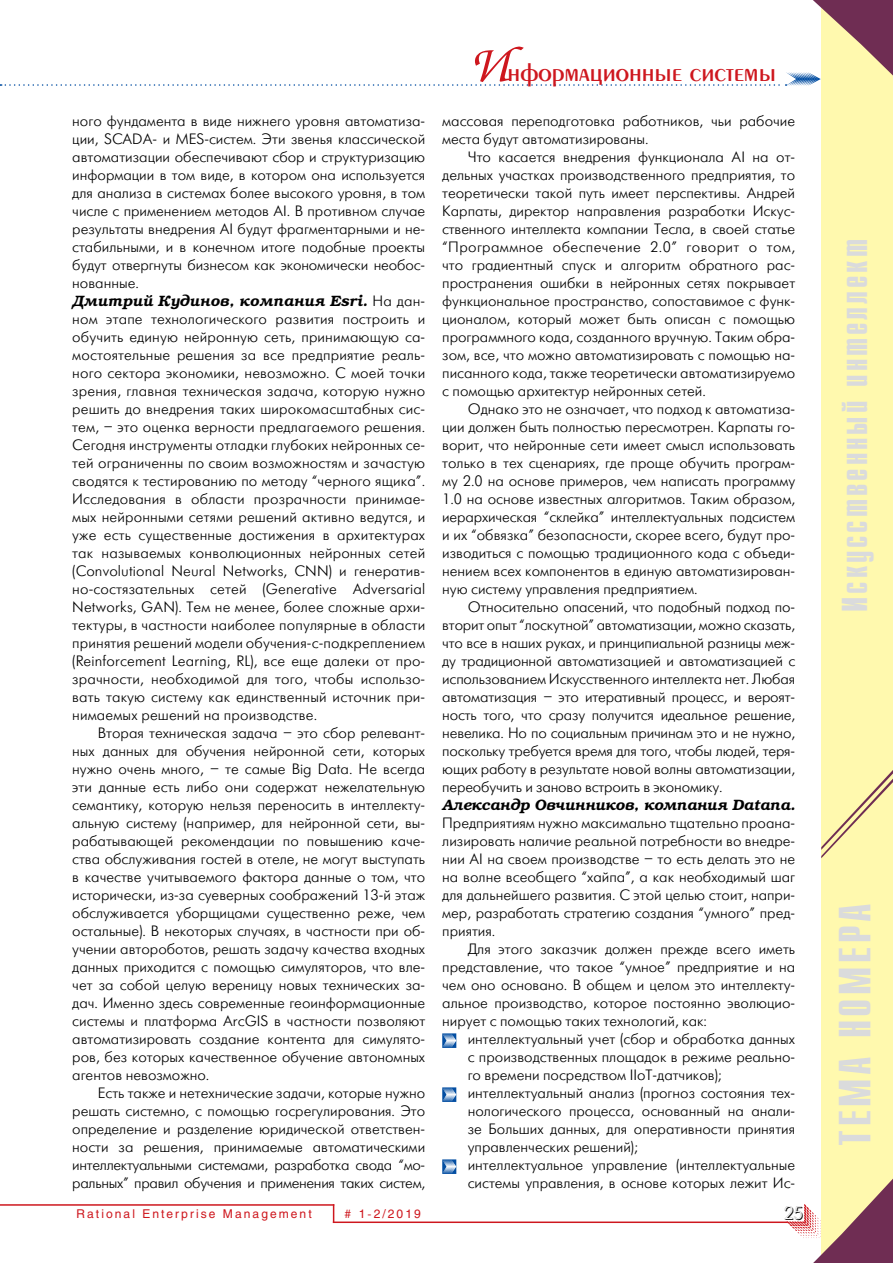
<style>
.page{position:relative;width:893px;height:1263px;background:#fff}
.page>*{position:absolute;margin:0;border:0;box-sizing:border-box;transform-origin:0 0}
.t1{font:700 45px "Compact C";letter-spacing:.08em;color:#dadbdc}
.t2{font:700 36px "Compact C";letter-spacing:.08em;color:#dadbdc}
.t3{font:27px "Penta Demi";color:#ce171e}
.t4{font:18px "Futuris Shadow C";color:#000}
.t5{font:15px/18px "Futuris Light C";color:#000;text-align:justify}
.t6{font:italic 600 15px "Bookman C";letter-spacing:-.01em;color:#000}
.t7{font:italic 600 15px "Bookman C";letter-spacing:.01em;color:#000}
.t8{font:12px "Helios";letter-spacing:.17em;color:#ce171e}
.s1{font-family:"Futuris Light C";font-weight:400;font-style:normal}
.s2{font-family:"Zapf Chancery C";font-size:54px}
</style>
<div class="page">
<hr style="left:0;top:1204px;width:334px;height:2px;background:#ce171e">
<svg style="left:333px;top:1206px;width:1px;height:15px"></svg>
<hr style="left:333px;top:1221px;width:455px;height:2px;background:#ce171e">
<svg style="left:442px;top:1033px;width:14px;height:15px"></svg>
<svg style="left:442px;top:1087px;width:14px;height:15px"></svg>
<svg style="left:442px;top:1159px;width:14px;height:15px"></svg>
<div style="left:821px;top:0;width:72px;height:1263px;background:#fff9ae"></div>
<svg style="left:821px;top:770px;width:72px;height:88px"></svg>
<svg style="left:0;top:0;width:893px;height:86px"></svg>
<svg style="left:787px;top:1178px;width:106px;height:85px"></svg>
<p class="t5" style="left:72px;top:112px;width:354px">ного фундамента в виде нижнего уровня автоматиза&shy;ции, SCADA- и MES-систем. Эти звенья классической автоматизации обеспечивают сбор и структуризацию информации в том виде, в котором она используется для анализа в системах более высокого уровня, в том числе с применением методов AI. В противном случае результаты внедрения AI будут фрагментарными и не&shy;стабильными, и в конечном итоге подобные проекты будут отвергнуты бизнесом как экономически необос&shy;нованные.</p>
<p class="t7" style="left:72px;top:292px;width:354px">Дмитрий Кудинов, компания Esri. <span class="s1">На дан-</span></p>
<p class="t5" style="left:72px;top:310px;width:354px">ном этапе технологического развития построить и обучить единую нейронную сеть, принимающую са&shy;мостоятельные решения за все предприятие реаль&shy;ного сектора экономики, невозможно. С моей точки зрения, главная техническая задача, которую нужно решить до внедрения таких широкомасштабных сис&shy;тем, – это оценка верности предлагаемого решения.<br>Сегодня инструменты отладки глубоких нейронных се&shy;тей ограниченны по своим возможностям и зачастую сводятся к тестированию по методу “черного ящика”.<br>Исследования в области прозрачности принимае&shy;мых нейронными сетями решений активно ведутся, и уже есть существенные достижения в архитектурах так называемых конволюционных нейронных сетей (Convolutional Neural Networks, CNN) и генератив&shy;но-состязательных сетей (Generative Adversarial Networks, GAN). Тем не менее, более сложные архи&shy;тектуры, в частности наиболее популярные в области принятия решений модели обучения-с-подкреплением (Reinforcement Learning, RL), все еще далеки от про&shy;зрачности, необходимой для того, чтобы использо&shy;вать такую систему как единственный источник при&shy;нимаемых решений на производстве.</p>
<p class="t5" style="left:72px;top:724px;width:354px;text-indent:26px">Вторая техническая задача – это сбор релевант&shy;ных данных для обучения нейронной сети, которых нужно очень много, – те самые Big Data. Не всегда эти данные есть либо они содержат нежелательную семантику, которую нельзя переносить в интеллекту&shy;альную систему (например, для нейронной сети, вы&shy;рабатывающей рекомендации по повышению каче&shy;ства обслуживания гостей в отеле, не могут выступать в качестве учитываемого фактора данные о том, что исторически, из-за суеверных соображений 13-й этаж обслуживается уборщицами существенно реже, чем остальные). В некоторых случаях, в частности при об&shy;учении автороботов, решать задачу качества входных данных приходится с помощью симуляторов, что вле&shy;чет за собой целую вереницу новых технических за&shy;дач. Именно здесь современные геоинформационные системы и платформа ArcGIS в частности позволяют автоматизировать создание контента для симулято&shy;ров, без которых качественное обучение автономных агентов невозможно.</p>
<p class="t5" style="left:72px;top:1084px;width:354px;text-indent:26px">Есть также и нетехнические задачи, которые нужно решать системно, с помощью госрегулирования. Это определение и разделение юридической ответствен&shy;ности за решения, принимаемые автоматическими интеллектуальными системами, разработка свода “мо&shy;ральных” правил обучения и применения таких систем,</p>
<p class="t8" style="left:77px;top:1207px;width:237px">Rational Enterprise Management</p>
<p class="t8" style="left:345px;top:1207px;width:78px"># 1-2/2019</p>
<h3 class="t3" style="left:469px;top:59px;width:309px"><span class="s2">И</span>нформационные системы</h3>
<p class="t5" style="left:442px;top:112px;width:354px">массовая переподготовка работников, чьи рабочие места будут автоматизированы.</p>
<p class="t5" style="left:442px;top:148px;width:354px;text-indent:26px">Что касается внедрения функционала AI на от&shy;дельных участках производственного предприятия, то теоретически такой путь имеет перспективы. Андрей Карпаты, директор направления разработки Искус&shy;ственного интеллекта компании Тесла, в своей статье “Программное обеспечение 2.0” говорит о том, что градиентный спуск и алгоритм обратного рас&shy;пространения ошибки в нейронных сетях покрывает функциональное пространство, сопоставимое с функ&shy;ционалом, который может быть описан с помощью программного кода, созданного вручную. Таким обра&shy;зом, все, что можно автоматизировать с помощью на&shy;писанного кода, также теоретически автоматизируемо с помощью архитектур нейронных сетей.</p>
<p class="t5" style="left:442px;top:400px;width:354px;text-indent:26px">Однако это не означает, что подход к автоматиза&shy;ции должен быть полностью пересмотрен. Карпаты го&shy;ворит, что нейронные сети имеет смысл использовать только в тех сценариях, где проще обучить програм&shy;му 2.0 на основе примеров, чем написать программу 1.0 на основе известных алгоритмов. Таким образом, иерархическая “склейка” интеллектуальных подсистем и их “обвязка” безопасности, скорее всего, будут про&shy;изводиться с помощью традиционного кода с объеди&shy;нением всех компонентов в единую автоматизирован&shy;ную систему управления предприятием.</p>
<p class="t5" style="left:442px;top:598px;width:354px;text-indent:26px">Относительно опасений, что подобный подход по&shy;вторит опыт “лоскутной” автоматизации, можно сказать, что все в наших руках, и принципиальной разницы меж&shy;ду традиционной автоматизацией и автоматизацией с использованием Искусственного интеллекта нет. Любая автоматизация – это итеративный процесс, и вероят&shy;ность того, что сразу получится идеальное решение, невелика. Но по социальным причинам это и не нужно, поскольку требуется время для того, чтобы людей, теря&shy;ющих работу в результате новой волны автоматизации, переобучить и заново встроить в экономику.</p>
<p class="t6" style="left:442px;top:796px;width:354px">Александр Овчинников, компания Datana.</p>
<p class="t5" style="left:442px;top:814px;width:354px">Предприятиям нужно максимально тщательно проана&shy;лизировать наличие реальной потребности во внедре&shy;нии AI на своем производстве – то есть делать это не на волне всеобщего “хайпа”, а как необходимый шаг для дальнейшего развития. С этой целью стоит, напри&shy;мер, разработать стратегию создания “умного” пред&shy;приятия.</p>
<p class="t5" style="left:442px;top:940px;width:354px;text-indent:26px">Для этого заказчик должен прежде всего иметь представление, что такое “умное” предприятие и на чем оно основано. В общем и целом это интеллекту&shy;альное производство, которое постоянно эволюцио&shy;нирует с помощью таких технологий, как:</p>
<p class="t5" style="left:468px;top:1030px;width:329px;text-align:left">интеллектуальный учет (сбор и обработка данных с производственных площадок в режиме реально&shy;го времени посредством IIoT-датчиков); интеллектуальный анализ (прогноз состояния тех&shy;нологического процесса, основанный на анали&shy;зе Больших данных, для оперативности принятия управленческих решений);<br>интеллектуальное управление (интеллектуальные системы управления, в основе которых лежит Ис-</p>
<p class="t4" style="left:784px;top:1204px;width:21px">25</p>
<h2 class="t2" style="left:837px;top:612px;width:374px;rotate:-90deg">Искусственный интеллект</h2>
<h1 class="t1" style="left:833px;top:1145px;width:244px;rotate:-90deg">ТЕМА НОМЕРА</h1>
</div>
